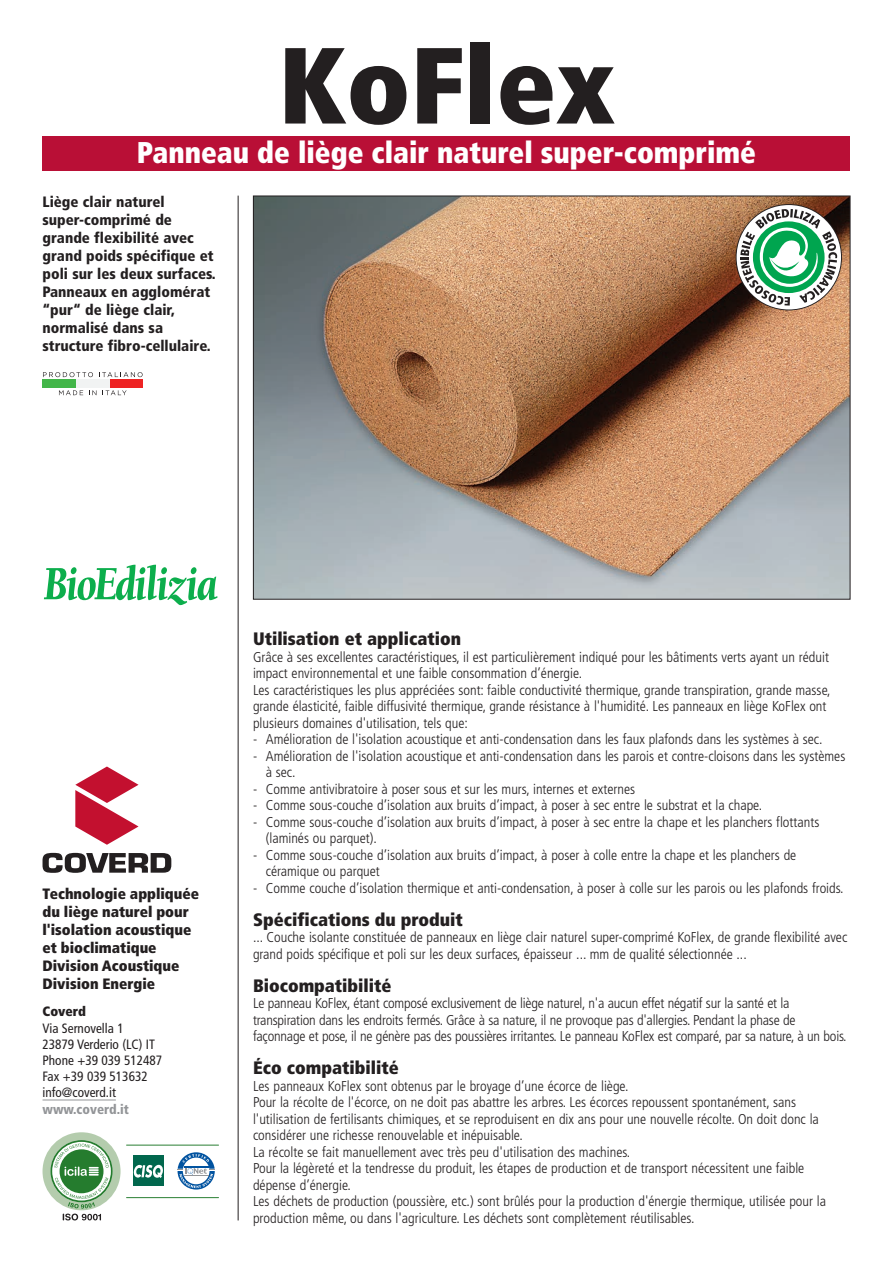
<style>
.page{position:relative;width:893px;height:1263px;background:#fff}
.page>*{position:absolute;margin:0;border:0;box-sizing:border-box;transform-origin:0 0}
.t1{font:900 condensed 108px "Frutiger";color:#231f20}
.t2{font:900 condensed 30px "Frutiger";color:#fff;scale:.95 1}
.t3{font:900 condensed 18px "Frutiger";color:#231f20}
.t4{font:900 condensed 15px/18px "Frutiger";color:#231f20}
.t5{font:900 condensed 15px/18px "Frutiger";color:#231f20}
.t6{font:300 condensed 14.25px/16.5px "Frutiger";color:#231f20}
.t7{font:condensed 13.5px/16.2px "Frutiger";color:#231f20}
.t8{font:900 condensed 13.5px "Frutiger";color:#939598}
.t9{font:900 condensed 13.5px "Frutiger";color:#231f20}
</style>
<div class="page">
<div style="left:43px;top:136px;width:807px;height:34px;background:#b90f36"></div>
<img style="left:255px;top:198px;width:593px;height:400px">
<hr style="left:238px;top:196px;width:1px;height:1024px;background:#231f20">
<div style="left:737px;top:205px;width:104px;height:104px;background:#fff;border-radius:50%"></div>
<svg style="left:740px;top:209px;width:97px;height:97px"></svg>
<svg style="left:44px;top:564px;width:174px;height:42px"></svg>
<svg style="left:75px;top:766px;width:64px;height:79px"></svg>
<svg style="left:43px;top:853px;width:128px;height:20px"></svg>
<div style="left:133px;top:1155px;width:31px;height:31px;background:#01674d"></div>
<hr style="left:126px;top:1144px;width:93px;height:1px;background:#257c2e">
<hr style="left:126px;top:1197px;width:93px;height:1px;background:#257c2e">
<svg style="left:134px;top:1165px;width:29px;height:13px"></svg>
<svg style="left:178px;top:1152px;width:37px;height:37px"></svg>
<svg style="left:43px;top:1132px;width:78px;height:88px"></svg>
<hr style="left:43px;top:1099px;width:73px;height:1px;background:#939598">
<div style="left:43px;top:372px;width:100px;height:23px;background:linear-gradient(to right,#fff,#fff)"></div>
<div style="left:110px;top:380px;width:33px;height:8px;background:#ee2323"></div>
<div style="left:76px;top:380px;width:34px;height:8px;background:#f1f3f3"></div>
<div style="left:43px;top:380px;width:33px;height:8px;background:#43b649"></div>
<svg style="left:43px;top:372px;width:50px;height:5px"></svg>
<svg style="left:99px;top:372px;width:44px;height:5px"></svg>
<svg style="left:59px;top:390px;width:24px;height:5px"></svg>
<svg style="left:89px;top:390px;width:7px;height:5px"></svg>
<svg style="left:103px;top:390px;width:24px;height:5px"></svg>
<h1 class="t1" style="left:278px;top:43px;width:337px">KoFlex</h1>
<h2 class="t2" style="left:137px;top:140px;width:653px">Panneau de liège clair naturel super-comprimé</h2>
<p class="t4" style="left:43px;top:194px;width:175px">Liège clair naturel super-comprimé de grande flexibilité avec grand poids spécifique et poli sur les deux surfaces.<br>Panneaux en agglomérat “pur“ de liège clair, normalisé dans sa structure fibro-cellulaire.</p>
<p class="t5" style="left:43px;top:886px;width:158px">Technologie appliquée du liège naturel pour l'isolation acoustique et bioclimatique<br>Division Acoustique<br>Division Energie</p>
<p class="t9" style="left:43px;top:1006px;width:45px">Coverd</p>
<p class="t7" style="left:43px;top:1021px;width:121px">Via Sernovella 1<br>23879 Verderio (LC) IT<br>Phone +39 039 512487<br>Fax +39 039 513632 info@coverd.it</p>
<p class="t8" style="left:43px;top:1103px;width:88px">www.coverd.it</p>
<p class="t3" style="left:253px;top:631px;width:210px">Utilisation et application</p>
<p class="t6" style="left:253px;top:649px;width:579px">Grâce à ses excellentes caractéristiques, il est particulièrement indiqué pour les bâtiments verts ayant un réduit impact environnemental et une faible consommation d’énergie.<br>Les caractéristiques les plus appréciées sont: faible conductivité thermique, grande transpiration, grande masse, grande élasticité, faible diffusivité thermique, grande résistance à l'humidité. Les panneaux en liège KoFlex ont plusieurs domaines d'utilisation, tels que:</p>
<p class="t6" style="left:253px;top:732px;width:571px">- Amélioration de l'isolation acoustique et anti-condensation dans les faux plafonds dans les systèmes à sec.</p>
<p class="t6" style="left:266px;top:748px;width:581px;text-indent:-13px">- Amélioration de l'isolation acoustique et anti-condensation dans les parois et contre-cloisons dans les systèmes à sec.</p>
<p class="t6" style="left:253px;top:781px;width:384px">- Comme antivibratoire à poser sous et sur les murs, internes et externes</p>
<p class="t6" style="left:253px;top:798px;width:511px">- Comme sous-couche d’isolation aux bruits d’impact, à poser à sec entre le substrat et la chape.</p>
<p class="t6" style="left:266px;top:814px;width:555px;text-indent:-13px">- Comme sous-couche d’isolation aux bruits d’impact, à poser à sec entre la chape et les planchers flottants (laminés ou parquet).</p>
<p class="t6" style="left:266px;top:847px;width:532px;text-indent:-13px">- Comme sous-couche d’isolation aux bruits d’impact, à poser à colle entre la chape et les planchers de céramique ou parquet</p>
<p class="t6" style="left:253px;top:880px;width:592px">- Comme couche d’isolation thermique et anti-condensation, à poser à colle sur les parois ou les plafonds froids.</p>
<p class="t3" style="left:253px;top:912px;width:211px">Spécifications du produit</p>
<p class="t6" style="left:253px;top:930px;width:596px">... Couche isolante constituée de panneaux en liège clair naturel super-comprimé KoFlex, de grande flexibilité avec grand poids spécifique et poli sur les deux surfaces, épaisseur ... mm de qualité sélectionnée ...</p>
<p class="t3" style="left:253px;top:978px;width:140px">Biocompatibilité</p>
<p class="t6" style="left:253px;top:996px;width:595px">Le panneau KoFlex, étant composé exclusivement de liège naturel, n'a aucun effet négatif sur la santé et la transpiration dans les endroits fermés. Grâce à sa nature, il ne provoque pas d'allergies. Pendant la phase de façonnage et pose, il ne génère pas des poussières irritantes. Le panneau KoFlex est comparé, par sa nature, à un bois.</p>
<p class="t3" style="left:253px;top:1060px;width:147px">Éco compatibilité</p>
<p class="t6" style="left:253px;top:1078px;width:575px">Les panneaux KoFlex sont obtenus par le broyage d’une écorce de liège.<br>Pour la récolte de l'écorce, on ne doit pas abattre les arbres. Les écorces repoussent spontanément, sans l'utilisation de fertilisants chimiques, et se reproduisent en dix ans pour une nouvelle récolte. On doit donc la considérer une richesse renouvelable et inépuisable.<br>La récolte se fait manuellement avec très peu d'utilisation des machines.<br>Pour la légèreté et la tendresse du produit, les étapes de production et de transport nécessitent une faible dépense d’énergie.<br>Les déchets de production (poussière, etc.) sont brûlés pour la production d'énergie thermique, utilisée pour la production même, ou dans l'agriculture. Les déchets sont complètement réutilisables.</p>
</div>
